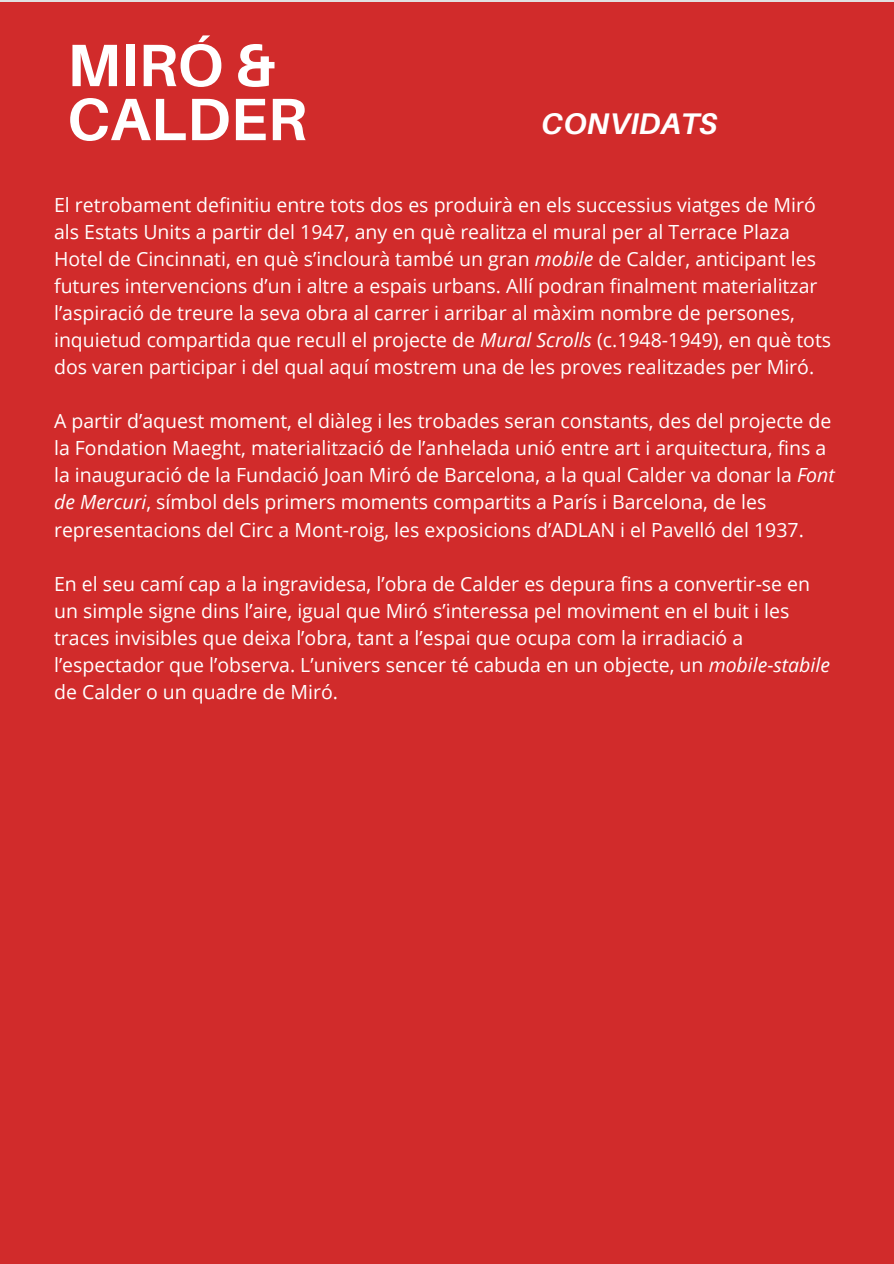
<style>
.page{position:relative;width:894px;height:1264px;background:#fff}
.page>*{position:absolute;margin:0;border:0;box-sizing:border-box;transform-origin:0 0}
.t1{font:700 59.85px/54px "Aileron";color:#fff}
.t2{font:italic 700 29.85px "Aileron";color:#fff}
.t3{font:19.5px/27px "Open Sans";color:#fff}
.s1{font-style:italic}
</style>
<div class="page">
<div style="left:0;top:2px;width:893px;height:1261px;background:#d12b2b"></div>
<h1 class="t1" style="left:67px;top:37px;width:241px">MIRÓ &amp;<br>CALDER</h1>
<h2 class="t2" style="left:541px;top:105px;width:178px">CONVIDATS</h2>
<p class="t3" style="left:54px;top:191px;width:778px">El retrobament definitiu entre tots dos es produirà en els successius viatges de Miró als Estats Units a partir del 1947, any en què realitza el mural per al Terrace Plaza Hotel de Cincinnati, en què s’inclourà també un gran <span class="s1">mobile</span> de Calder, anticipant les futures intervencions d’un i altre a espais urbans. Allí podran finalment materialitzar l’aspiració de treure la seva obra al carrer i arribar al màxim nombre de persones, inquietud compartida que recull el projecte de <span class="s1">Mural Scrolls</span> (c.1948-1949), en què tots dos varen participar i del qual aquí mostrem una de les proves realitzades per Miró.</p>
<p class="t3" style="left:54px;top:407px;width:782px">A partir d’aquest moment, el diàleg i les trobades seran constants, des del projecte de la Fondation Maeght, materialització de l’anhelada unió entre art i arquitectura, fins a la inauguració de la Fundació Joan Miró de Barcelona, a la qual Calder va donar la <span class="s1">Font de Mercuri</span>, símbol dels primers moments compartits a París i Barcelona, de les representacions del Circ a Mont-roig, les exposicions d’ADLAN i el Pavelló del 1937.</p>
<p class="t3" style="left:54px;top:569px;width:777px">En el seu camí cap a la ingravidesa, l’obra de Calder es depura fins a convertir-se en un simple signe dins l’aire, igual que Miró s’interessa pel moviment en el buit i les traces invisibles que deixa l’obra, tant a l’espai que ocupa com la irradiació a l’espectador que l’observa. L’univers sencer té cabuda en un objecte, un <span class="s1">mobile-stabile </span>de Calder o un quadre de Miró.</p>
</div>
